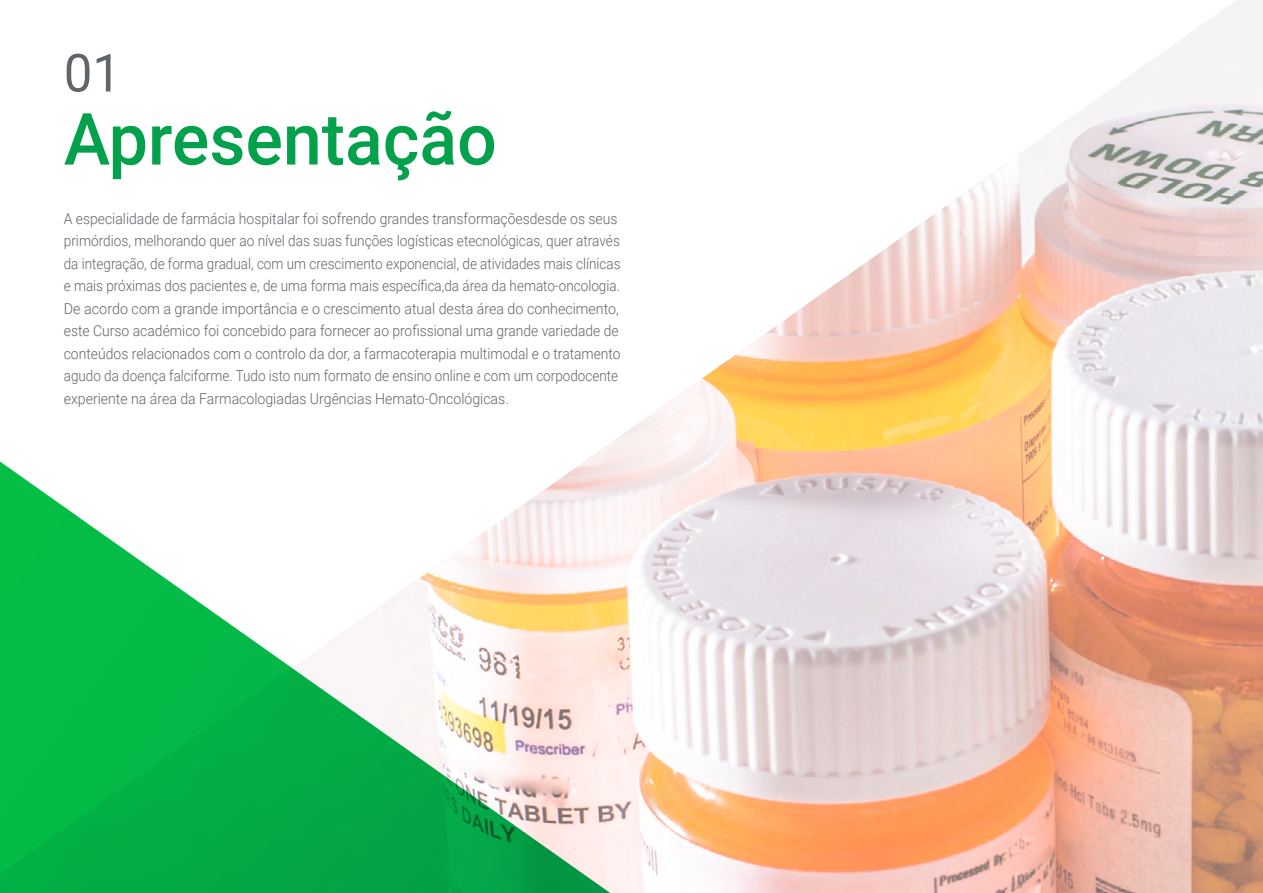
<style>
.page{position:relative;width:1263px;height:893px;background:#fff}
.page>*{position:absolute;margin:0;border:0;box-sizing:border-box;transform-origin:0 0}
.t1{font:500 72px "Roboto";color:#04a14d}
.t2{font:52.5px "Roboto";color:#61646a}
.t3{font:300 15px/22.5px "Roboto";color:#61646a;scale:.93 1}
</style>
<div class="page">
<img style="left:607px;top:0;width:656px;height:893px">
<svg style="left:0;top:446px;width:640px;height:447px"></svg>
<h2 class="t2" style="left:64px;top:36px;width:59px">01</h2>
<h1 class="t1" style="left:64px;top:89px;width:435px">Apresentação</h1>
<p class="t3" style="left:64px;top:207px;width:600px">A especialidade de farmácia hospitalar foi sofrendo grandes transformaçõesdesde os seus primórdios, melhorando quer ao nível das suas funções logísticas etecnológicas, quer através da integração, de forma gradual, com um crescimento exponencial, de atividades mais clínicas e mais próximas dos pacientes e, de uma forma mais específica,da área da hemato-oncologia.<br>De acordo com a grande importância e o crescimento atual desta área do conhecimento, este Curso académico foi concebido para fornecer ao profissional uma grande variedade de conteúdos relacionados com o controlo da dor, a farmacoterapia multimodal e o tratamento agudo da doença falciforme. Tudo isto num formato de ensino online e com um corpodocente experiente na área da Farmacologiadas Urgências Hemato-Oncológicas.</p>
</div>
